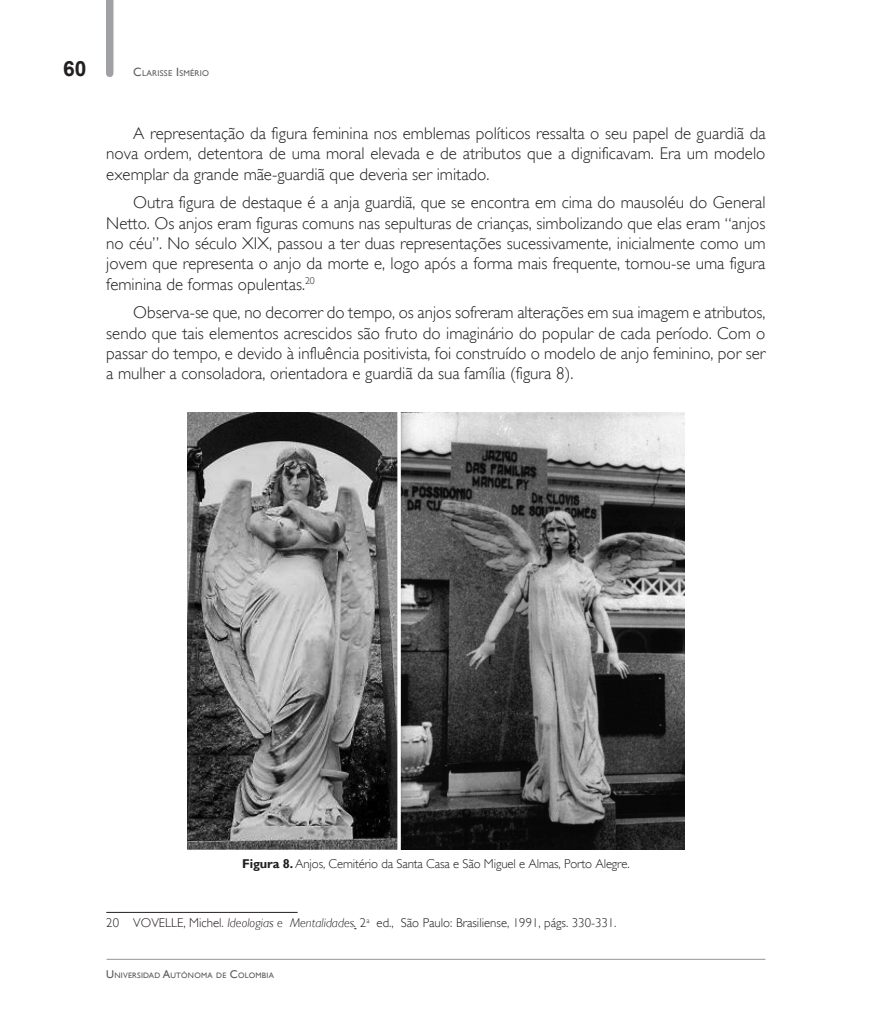
<style>
.page{position:relative;width:893px;height:1021px;background:#fff}
.page>*{position:absolute;margin:0;border:0;box-sizing:border-box;transform-origin:0 0}
.t1{font:700 21px "Arial";color:#231f20}
.TEXTO{font:300 16.95px/20.2px "Gill Sans";color:#231f20;text-align:justify}
.NOTAS{font:300 12.75px "Gill Sans";color:#231f20}
.TEXTO_SIN{font:300 12.75px "Gill Sans";letter-spacing:-.01em;color:#231f20}
.t2{font:8.4px "Gill Sans";letter-spacing:.03em;color:#5f5f62}
.t3{font:7.8px "Gill Sans";letter-spacing:.03em;color:#57585a}
.s1{font-size:12px}
.s2{font-weight:700}
.s3{font-style:italic}
.s4{font-size:11.25px}
</style>
<div class="page">
<div style="left:106px;top:0;width:7px;height:73px;background:#a0a1a5"></div>
<hr style="left:107px;top:958px;width:658px;height:1px;background:#939598">
<hr style="left:106px;top:912px;width:192px;height:1px;background:#231f20">
<img style="left:187px;top:412px;width:498px;height:437px">
<p class="t1" style="left:63px;top:54px;width:25px">60</p>
<p class="t2" style="left:133px;top:69px;width:77px"><span class="s1">C</span>LARISSE <span class="s1">I</span> SMÉRIO</p>
<p class="TEXTO" style="left:106px;top:124px;width:661px;text-indent:27px">A representação da figura feminina nos emblemas políticos ressalta o seu papel de guardiã da nova ordem, detentora de uma moral elevada e de atributos que a dignificavam. Era um modelo exemplar da grande mãe-guardiã que deveria ser imitado.</p>
<p class="TEXTO" style="left:106px;top:193px;width:661px;text-indent:27px">Outra figura de destaque é a anja guardiã, que se encontra em cima do mausoléu do General Netto. Os anjos eram figuras comuns nas sepulturas de crianças, simbolizando que elas eram “anjos no céu”. No século XIX, passou a ter duas representações sucessivamente, inicialmente como um jovem que representa o anjo da morte e, logo após a forma mais frequente, tornou-se uma figura feminina de formas opulentas.<sup>20</sup></p>
<p class="TEXTO" style="left:106px;top:303px;width:661px;text-indent:27px">Observa-se que, no decorrer do tempo, os anjos sofreram alterações em sua imagem e atributos, sendo que tais elementos acrescidos são fruto do imaginário do popular de cada período. Com o passar do tempo, e devido à influência positivista, foi construído o modelo de anjo feminino, por ser a mulher a consoladora, orientadora e guardiã da sua família (figura 8).</p>
<p class="TEXTO_SIN" style="left:242px;top:856px;width:389px"><span class="s2">Figura 8.</span> Anjos, Cemitério da Santa Casa e São Miguel e Almas, Porto Alegre.</p>
<p class="NOTAS" style="left:106px;top:916px;width:512px">20 VOVELLE, Michel. <span class="s3">Ideologias e Mentalidades.</span> 2<sup>a</sup> ed., São Paulo: Brasiliense, 1991, págs. 330-331.</p>
<p class="t3" style="left:106px;top:970px;width:169px"><span class="s4">U</span>NIVERSIDAD <span class="s4">A</span>UTÓNOMA DE <span class="s4">C</span>OLOMBIA</p>
</div>
